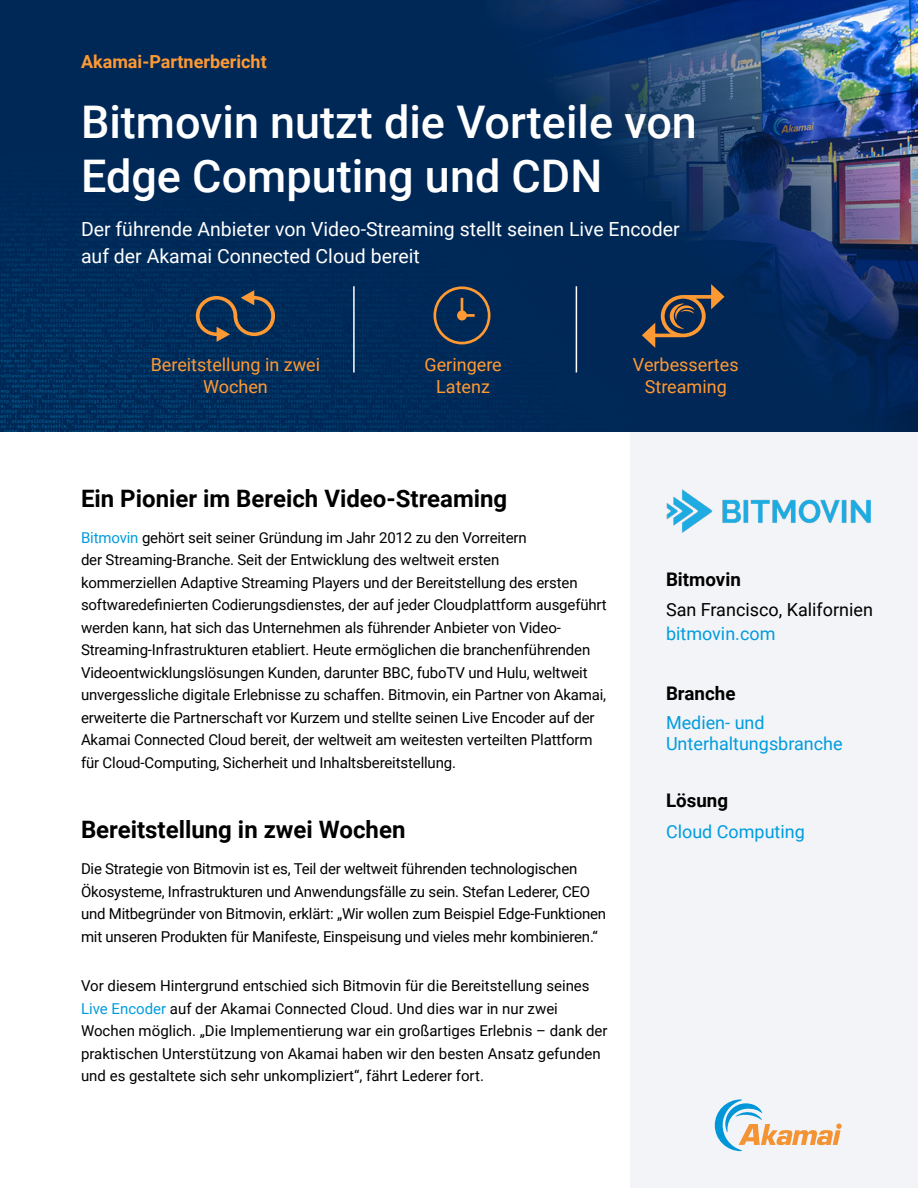
<style>
.page{position:relative;width:918px;height:1188px;background:#fff}
.page>*{position:absolute;margin:0;border:0;box-sizing:border-box;transform-origin:0 0}
.t1{font:500 45px/54px "Roboto";color:#fff}
.Heading_1{font:700 24px "Roboto";color:#000}
.t2{font:19.5px/27px "Roboto";color:#fff}
.Sidebar_Heading{font:700 18.75px "Roboto";color:#000}
.Feature_-_Benefites_-_Under_Icon{font:18px/21.6px "Roboto";color:#f93;text-align:center}
.Sidebar_Copy{font:18px/21.6px "Roboto";color:#009cde}
.Sidebar_Heading-2{font:18px "Roboto";color:#000}
.Above_Title_-_Headline{font:700 18px "Roboto";color:#f93}
.Sidebar_Heading-3{font:18px "Roboto";color:#009cde}
.Heading_1-2{font:15px/22.5px "Roboto";letter-spacing:-.01em;color:#000}
.s1{color:#009cde}
</style>
<div class="page">
<img style="left:0;top:0;width:486px;height:432px">
<img style="left:486px;top:0;width:432px;height:432px">
<div style="left:630px;top:400px;width:288px;height:788px;background:#f3f4f7"></div>
<img style="left:666px;top:489px;width:205px;height:43px">
<hr style="left:353px;top:286px;width:2px;height:86px;background:#fff">
<hr style="left:576px;top:286px;width:1px;height:86px;background:#fff">
<svg style="left:196px;top:290px;width:79px;height:52px"></svg>
<svg style="left:434px;top:286px;width:56px;height:58px"></svg>
<svg style="left:642px;top:284px;width:83px;height:64px"></svg>
<p class="Above_Title_-_Headline" style="left:81px;top:48px;width:187px">Akamai-Partnerbericht</p>
<p class="t1" style="left:81px;top:93px;width:617px">Bitmovin nutzt die Vorteile von<br>Edge Computing und CDN</p>
<p class="t2" style="left:81px;top:214px;width:600px">Der führende Anbieter von Video-Streaming stellt seinen Live Encoder auf der Akamai Connected Cloud bereit</p>
<p class="Feature_-_Benefites_-_Under_Icon" style="left:151px;top:354px;width:171px">Bereitstellung in zwei<br>Wochen</p>
<p class="Feature_-_Benefites_-_Under_Icon" style="left:425px;top:354px;width:79px">Geringere<br>Latenz</p>
<p class="Feature_-_Benefites_-_Under_Icon" style="left:633px;top:354px;width:107px">Verbessertes<br>Streaming</p>
<p class="Heading_1" style="left:81px;top:482px;width:428px">Ein Pionier im Bereich Video-Streaming</p>
<p class="Heading_1-2" style="left:81px;top:526px;width:527px"><span class="s1">Bitmovin</span> gehört seit seiner Gründung im Jahr 2012 zu den Vorreitern<br>der Streaming-Branche. Seit der Entwicklung des weltweit ersten<br>kommerziellen Adaptive Streaming Players und der Bereitstellung des ersten softwaredefinierten Codierungsdienstes, der auf jeder Cloudplattform ausgeführt werden kann, hat sich das Unternehmen als führender Anbieter von Video-Streaming-Infrastrukturen etabliert. Heute ermöglichen die branchenführenden Videoentwicklungslösungen Kunden, darunter BBC, fuboTV und Hulu, weltweit unvergessliche digitale Erlebnisse zu schaffen. Bitmovin, ein Partner von Akamai, erweiterte die Partnerschaft vor Kurzem und stellte seinen Live Encoder auf der Akamai Connected Cloud bereit, der weltweit am weitesten verteilten Plattform für Cloud-Computing, Sicherheit und Inhaltsbereitstellung.</p>
<p class="Heading_1" style="left:81px;top:813px;width:326px">Bereitstellung in zwei Wochen</p>
<p class="Heading_1-2" style="left:81px;top:857px;width:527px">Die Strategie von Bitmovin ist es, Teil der weltweit führenden technologischen Ökosysteme, Infrastrukturen und Anwendungsfälle zu sein. Stefan Lederer, CEO und Mitbegründer von Bitmovin, erklärt: „Wir wollen zum Beispiel Edge-Funktionen mit unseren Produkten für Manifeste, Einspeisung und vieles mehr kombinieren.“</p>
<p class="Heading_1-2" style="left:81px;top:974px;width:528px">Vor diesem Hintergrund entschied sich Bitmovin für die Bereitstellung seines <span class="s1">Live Encoder</span> auf der Akamai Connected Cloud. Und dies war in nur zwei Wochen möglich. „Die Implementierung war ein großartiges Erlebnis – dank der praktischen Unterstützung von Akamai haben wir den besten Ansatz gefunden und es gestaltete sich sehr unkompliziert“, fährt Lederer fort.</p>
<p class="Sidebar_Heading" style="left:666px;top:566px;width:76px">Bitmovin</p>
<p class="Sidebar_Heading-2" style="left:666px;top:597px;width:208px">San Francisco, Kalifornien</p>
<p class="Sidebar_Heading-3" style="left:666px;top:621px;width:111px">bitmovin.com</p>
<p class="Sidebar_Heading" style="left:666px;top:681px;width:71px">Branche</p>
<p class="Sidebar_Copy" style="left:666px;top:711px;width:178px">Medien- und<br>Unterhaltungsbranche</p>
<p class="Sidebar_Heading" style="left:666px;top:787px;width:64px">Lösung</p>
<p class="Sidebar_Copy" style="left:666px;top:820px;width:140px">Cloud Computing</p>
</div>
